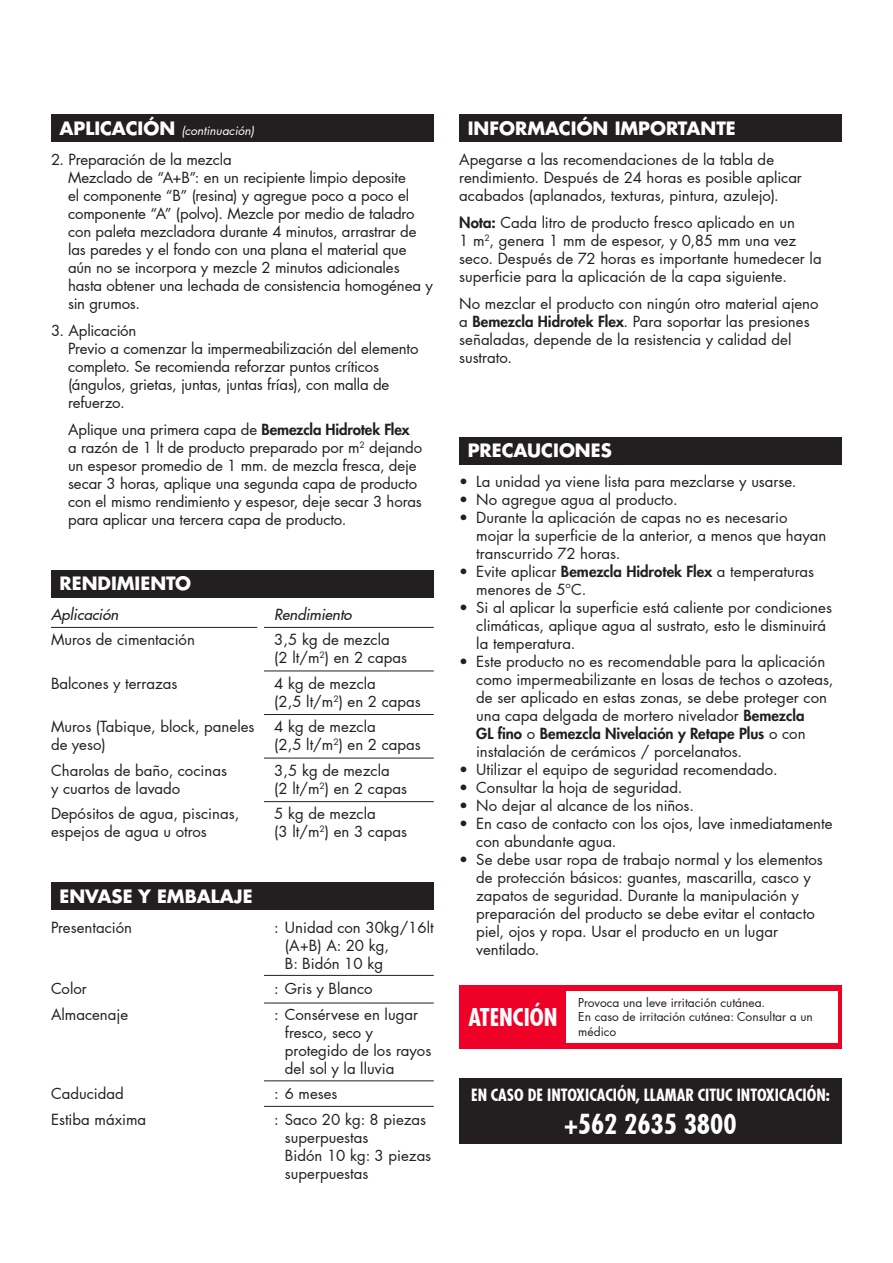
<style>
.page{position:relative;width:893px;height:1263px;background:#fff}
.page>*{position:absolute;margin:0;border:0;box-sizing:border-box;transform-origin:0 0}
.t1{font:700 condensed 27px "Futura LT Pro";color:#fff}
.t2{font:700 condensed 24px "Futura LT Pro";color:#fff}
.t3{font:700 18px "Futura LT Pro";color:#fff}
.t4{font:700 condensed 16.5px "Futura LT Pro";color:#fff}
.t5{font:15px/18px "Futura LT Pro";color:#231f20}
.t6{font:italic 500 15px "Futura LT Pro";color:#231f20}
.t7{font:12px/14.4px "Futura LT Pro";color:#231f20}
.t8{font:italic 12px "Futura LT Pro";color:#fff}
.s1{font-weight:700;font-style:normal;font-size:18px}
.s2{font-weight:800}
</style>
<div class="page">
<div style="left:459px;top:115px;width:383px;height:27px;background:#231f20"></div>
<div style="left:459px;top:437px;width:383px;height:27px;background:#231f20"></div>
<div style="left:51px;top:883px;width:383px;height:27px;background:#231f20"></div>
<hr style="left:264px;top:975px;width:170px;height:1px;background:#231f20">
<hr style="left:264px;top:1003px;width:170px;height:1px;background:#231f20">
<hr style="left:264px;top:1080px;width:170px;height:1px;background:#231f20">
<hr style="left:264px;top:1106px;width:170px;height:1px;background:#231f20">
<div style="left:51px;top:570px;width:383px;height:27px;background:#231f20"></div>
<hr style="left:264px;top:627px;width:170px;height:1px;background:#231f20">
<hr style="left:264px;top:670px;width:170px;height:1px;background:#231f20">
<hr style="left:264px;top:714px;width:170px;height:1px;background:#231f20">
<hr style="left:264px;top:758px;width:170px;height:1px;background:#231f20">
<hr style="left:264px;top:801px;width:170px;height:1px;background:#231f20">
<hr style="left:51px;top:627px;width:206px;height:1px;background:#231f20">
<div style="left:51px;top:115px;width:383px;height:27px;background:#231f20"></div>
<div style="left:459px;top:1078px;width:383px;height:65px;background:#231f20"></div>
<div style="left:459px;top:985px;width:383px;height:63px;background:#ef0027"></div>
<div style="left:566px;top:990px;width:271px;height:52px;background:#fff"></div>
<p class="t8" style="left:60px;top:122px;width:196px"><span class="s1">APLICACIÓN</span> (continuación)</p>
<p class="t5" style="left:68px;top:150px;width:366px;text-indent:-17px">2. Preparación de la mezcla<br>Mezclado de “A+B”: en un recipiente limpio deposite<br>el componente “B” (resina) y agregue poco a poco el componente “A” (polvo). Mezcle por medio de taladro con paleta mezcladora durante 4 minutos, arrastrar de las paredes y el fondo con una plana el material que aún no se incorpora y mezcle 2 minutos adicionales hasta obtener una lechada de consistencia homogénea y sin grumos.</p>
<p class="t5" style="left:68px;top:321px;width:352px;text-indent:-17px">3. Aplicación<br>Previo a comenzar la impermeabilización del elemento completo. Se recomienda reforzar puntos críticos (ángulos, grietas, juntas, juntas frías), con malla de refuerzo.</p>
<p class="t5" style="left:68px;top:420px;width:356px">Aplique una primera capa de <span class="s2">Bemezcla Hidrotek Flex </span>a razón de 1 lt de producto preparado por m<sup>2</sup> dejando un espesor promedio de 1 mm. de mezcla fresca, deje secar 3 horas, aplique una segunda capa de producto con el mismo rendimiento y espesor, deje secar 3 horas para aplicar una tercera capa de producto.</p>
<p class="t3" style="left:60px;top:569px;width:133px">RENDIMIENTO</p>
<p class="t6" style="left:51px;top:603px;width:69px">Aplicación</p>
<p class="t6" style="left:274px;top:603px;width:79px">Rendimiento</p>
<p class="t5" style="left:51px;top:631px;width:145px">Muros de cimentación</p>
<p class="t5" style="left:274px;top:631px;width:134px">3,5 kg de mezcla<br>(2 lt/m<sup>2</sup>) en 2 capas</p>
<p class="t5" style="left:51px;top:674px;width:128px">Balcones y terrazas</p>
<p class="t5" style="left:274px;top:674px;width:148px">4 kg de mezcla<br>(2,5 lt/m<sup>2</sup>) en 2 capas</p>
<p class="t5" style="left:51px;top:718px;width:205px">Muros (Tabique, block, paneles</p>
<p class="t5" style="left:274px;top:718px;width:103px">4 kg de mezcla</p>
<p class="t5" style="left:51px;top:736px;width:56px">de yeso)</p>
<p class="t5" style="left:274px;top:736px;width:148px">(2,5 lt/m<sup>2</sup>) en 2 capas</p>
<p class="t5" style="left:51px;top:761px;width:177px">Charolas de baño, cocinas</p>
<p class="t5" style="left:274px;top:761px;width:117px">3,5 kg de mezcla</p>
<p class="t5" style="left:51px;top:779px;width:131px">y cuartos de lavado</p>
<p class="t5" style="left:274px;top:779px;width:134px">(2 lt/m<sup>2</sup>) en 2 capas</p>
<p class="t5" style="left:51px;top:805px;width:190px">Depósitos de agua, piscinas,</p>
<p class="t5" style="left:274px;top:805px;width:103px">5 kg de mezcla</p>
<p class="t5" style="left:51px;top:823px;width:157px">espejos de agua u otros</p>
<p class="t5" style="left:274px;top:823px;width:134px">(3 lt/m<sup>2</sup>) en 3 capas</p>
<p class="t3" style="left:60px;top:882px;width:195px">ENVASE Y EMBALAJE</p>
<p class="t5" style="left:51px;top:918px;width:83px">Presentación</p>
<p class="t5" style="left:285px;top:918px;width:150px;text-indent:-11px">: Unidad con 30kg/16lt (A+B) A: 20 kg,<br>B: Bidón 10 kg</p>
<p class="t5" style="left:51px;top:979px;width:37px">Color</p>
<p class="t5" style="left:274px;top:979px;width:100px">: Gris y Blanco</p>
<p class="t5" style="left:51px;top:1005px;width:79px">Almacenaje</p>
<p class="t5" style="left:285px;top:1005px;width:148px;text-indent:-11px">: Consérvese en lugar fresco, seco y protegido de los rayos del sol y la lluvia</p>
<p class="t5" style="left:51px;top:1084px;width:74px">Caducidad</p>
<p class="t5" style="left:274px;top:1084px;width:65px">: 6 meses</p>
<p class="t5" style="left:51px;top:1110px;width:97px">Estiba máxima</p>
<p class="t5" style="left:285px;top:1110px;width:148px;text-indent:-11px">: Saco 20 kg: 8 piezas superpuestas<br>Bidón 10 kg: 3 piezas superpuestas</p>
<p class="t3" style="left:468px;top:114px;width:270px">INFORMACIÓN IMPORTANTE</p>
<p class="t5" style="left:459px;top:150px;width:344px">Apegarse a las recomendaciones de la tabla de rendimiento. Después de 24 horas es posible aplicar acabados (aplanados, texturas, pintura, azulejo).</p>
<p class="t5" style="left:459px;top:213px;width:364px"><span class="s2">Nota:</span> Cada litro de producto fresco aplicado en un<br>1 m<sup>2</sup>, genera 1 mm de espesor, y 0,85 mm una vez seco. Después de 72 horas es importante humedecer la superficie para la aplicación de la capa siguiente.</p>
<p class="t5" style="left:459px;top:294px;width:361px">No mezclar el producto con ningún otro material ajeno a <span class="s2">Bemezcla Hidrotek Flex</span>. Para soportar las presiones señaladas, depende de la resistencia y calidad del sustrato.</p>
<p class="t3" style="left:468px;top:437px;width:146px">PRECAUCIONES</p>
<p class="t5" style="left:459px;top:472px;width:339px">• La unidad ya viene lista para mezclarse y usarse.</p>
<p class="t5" style="left:459px;top:490px;width:220px">• No agregue agua al producto.</p>
<p class="t5" style="left:476px;top:508px;width:352px;text-indent:-17px">• Durante la aplicación de capas no es necesario mojar la superficie de la anterior, a menos que hayan transcurrido 72 horas.</p>
<p class="t5" style="left:476px;top:562px;width:339px;text-indent:-17px">• Evite aplicar <span class="s2">Bemezcla Hidrotek Flex</span> a temperaturas menores de 5°C.</p>
<p class="t5" style="left:476px;top:598px;width:357px;text-indent:-17px">• Si al aplicar la superficie está caliente por condiciones climáticas, aplique agua al sustrato, esto le disminuirá la temperatura.</p>
<p class="t5" style="left:476px;top:652px;width:359px;text-indent:-17px">• Este producto no es recomendable para la aplicación como impermeabilizante en losas de techos o azoteas, de ser aplicado en estas zonas, se debe proteger con una capa delgada de mortero nivelador <span class="s2">Bemezcla<br>GL fino</span> o <span class="s2">Bemezcla Nivelación y Retape Plus</span> o con instalación de cerámicos / porcelanatos.</p>
<p class="t5" style="left:459px;top:760px;width:320px">• Utilizar el equipo de seguridad recomendado.</p>
<p class="t5" style="left:459px;top:778px;width:225px">• Consultar la hoja de seguridad.</p>
<p class="t5" style="left:459px;top:796px;width:236px">• No dejar al alcance de los niños.</p>
<p class="t5" style="left:476px;top:814px;width:358px;text-indent:-17px">• En caso de contacto con los ojos, lave inmediatamente con abundante agua.</p>
<p class="t5" style="left:476px;top:850px;width:348px;text-indent:-17px">• Se debe usar ropa de trabajo normal y los elementos de protección básicos: guantes, mascarilla, casco y zapatos de seguridad. Durante la manipulación y preparación del producto se debe evitar el contacto piel, ojos y ropa. Usar el producto en un lugar ventilado.</p>
<h2 class="t2" style="left:469px;top:1001px;width:91px">ATENCIÓN</h2>
<p class="t7" style="left:578px;top:995px;width:236px">Provoca una leve irritación cutánea.<br>En caso de irritación cutánea: Consultar a un médico</p>
<p class="t4" style="left:471px;top:1084px;width:360px">EN CASO DE INTOXICACIÓN, LLAMAR CITUC INTOXICACIÓN:</p>
<h1 class="t1" style="left:565px;top:1105px;width:173px">+562 2635 3800</h1>
</div>
